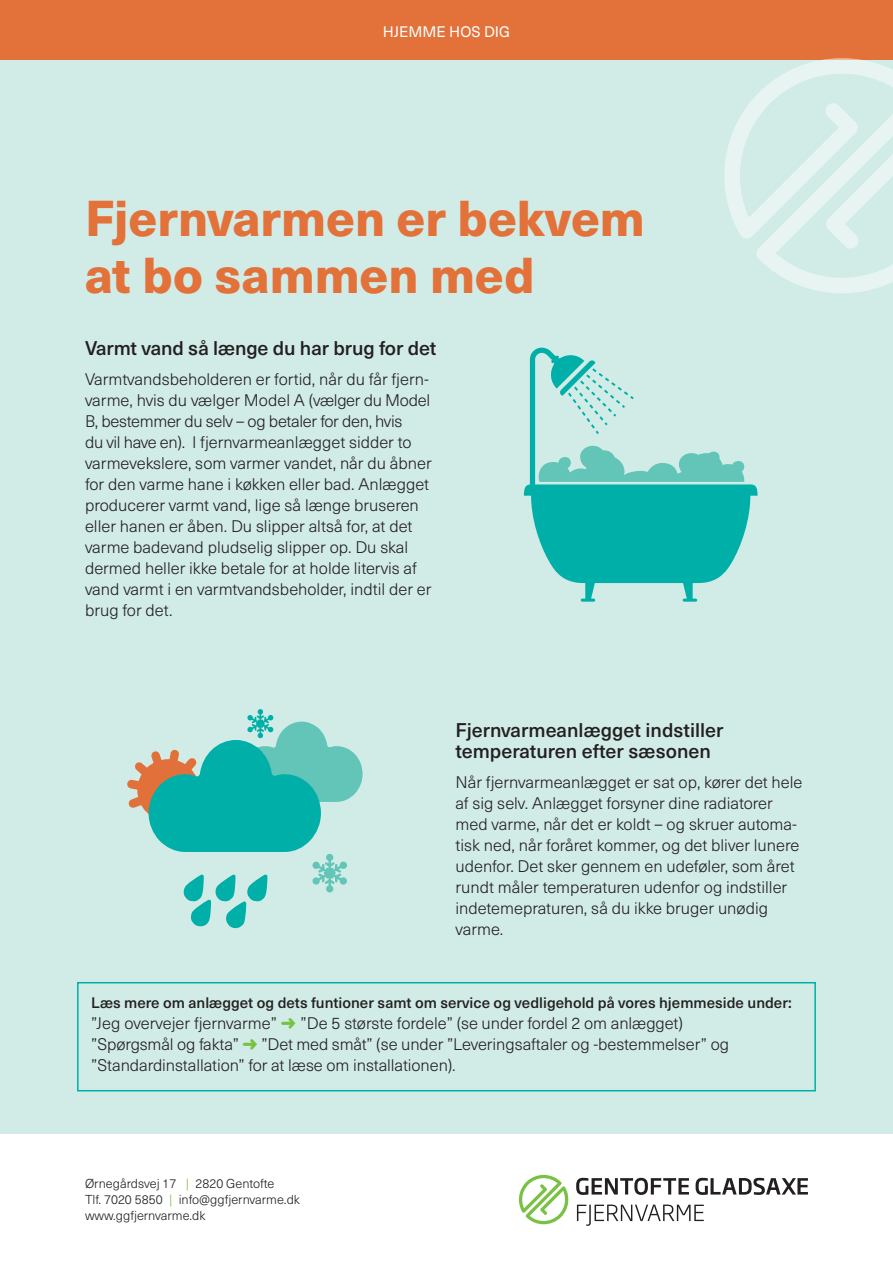
<style>
.page{position:relative;width:893px;height:1263px;background:#fff}
.page>*{position:absolute;margin:0;border:0;box-sizing:border-box;transform-origin:0 0}
.t1{font:800 49.5px/57px "Neue Haas Unica Pro";color:#e3713a}
.t2{font:500 19.5px/21px "Neue Haas Unica Pro";color:#231f20}
.t3{font:300 16.5px/21px "Neue Haas Unica Pro";color:#231f20}
.t4{font:500 15px "Neue Haas Unica Pro";color:#231f20}
.t5{font:15px "Neue Haas Unica Pro";color:#fff}
.t6{font:300 12.75px/16.4px "Neue Haas Unica Pro";color:#231f20}
.s1{color:#79c142}
</style>
<div class="page">
<div style="left:0;top:0;width:893px;height:1134px;background:#d1ebe6"></div>
<div style="left:0;top:0;width:893px;height:60px;background:#e3713a"></div>
<svg style="left:519px;top:1175px;width:289px;height:51px"></svg>
<svg style="left:724px;top:58px;width:169px;height:235px"></svg>
<svg style="left:127px;top:709px;width:236px;height:219px"></svg>
<svg style="left:524px;top:348px;width:233px;height:254px"></svg>
<div style="left:77px;top:982px;width:739px;height:109px;border:2px solid #00afa8"></div>
<p class="t5" style="left:383px;top:23px;width:129px">HJEMME HOS DIG</p>
<h1 class="t1" style="left:85px;top:190px;width:561px">Fjernvarmen er bekvem at bo sammen med</h1>
<p class="t2" style="left:85px;top:338px;width:353px">Varmt vand så længe du har brug for det</p>
<p class="t3" style="left:85px;top:369px;width:348px">Varmtvandsbeholderen er fortid, når du får fjern&shy;varme, hvis du vælger Model A (vælger du Model B, bestemmer du selv – og betaler for den, hvis<br>du vil have en). I fjernvarmeanlægget sidder to varmevekslere, som varmer vandet, når du åbner for den varme hane i køkken eller bad. Anlægget producerer varmt vand, lige så længe bruseren eller hanen er åben. Du slipper altså for, at det varme badevand pludselig slipper op. Du skal dermed heller ikke betale for at holde litervis af vand varmt i en varmtvandsbeholder, indtil der er brug for det.</p>
<p class="t2" style="left:455px;top:720px;width:270px">Fjernvarmeanlægget indstiller temperaturen efter sæsonen</p>
<p class="t3" style="left:455px;top:772px;width:348px">Når fjernvarmeanlægget er sat op, kører det hele af sig selv. Anlægget forsyner dine radiatorer med varme, når det er koldt – og skruer automa&shy;tisk ned, når foråret kommer, og det bliver lunere udenfor. Det sker gennem en udeføler, som året rundt måler temperaturen udenfor og indstiller indetemepraturen, så du ikke bruger unødig varme.</p>
<p class="t4" style="left:91px;top:993px;width:702px">Læs mere om anlægget og dets funtioner samt om service og vedligehold på vores hjemmeside under:</p>
<p class="t3" style="left:91px;top:1013px;width:639px">”Jeg overvejer fjernvarme” <span class="s1">➜</span> ”De 5 største fordele” (se under fordel 2 om anlægget) ”Spørgsmål og fakta” <span class="s1">➜</span> ”Det med småt” (se under ”Leveringsaftaler og -bestemmelser” og ”Standardinstallation” for at læse om installationen).</p>
<p class="t6" style="left:85px;top:1175px;width:216px">Ørnegårdsvej 17 <span class="s1">|</span> 2820 Gentofte<br>Tlf. 7020 5850 <span class="s1">|</span> info@ggfjernvarme.dk www.ggfjernvarme.dk</p>
</div>
